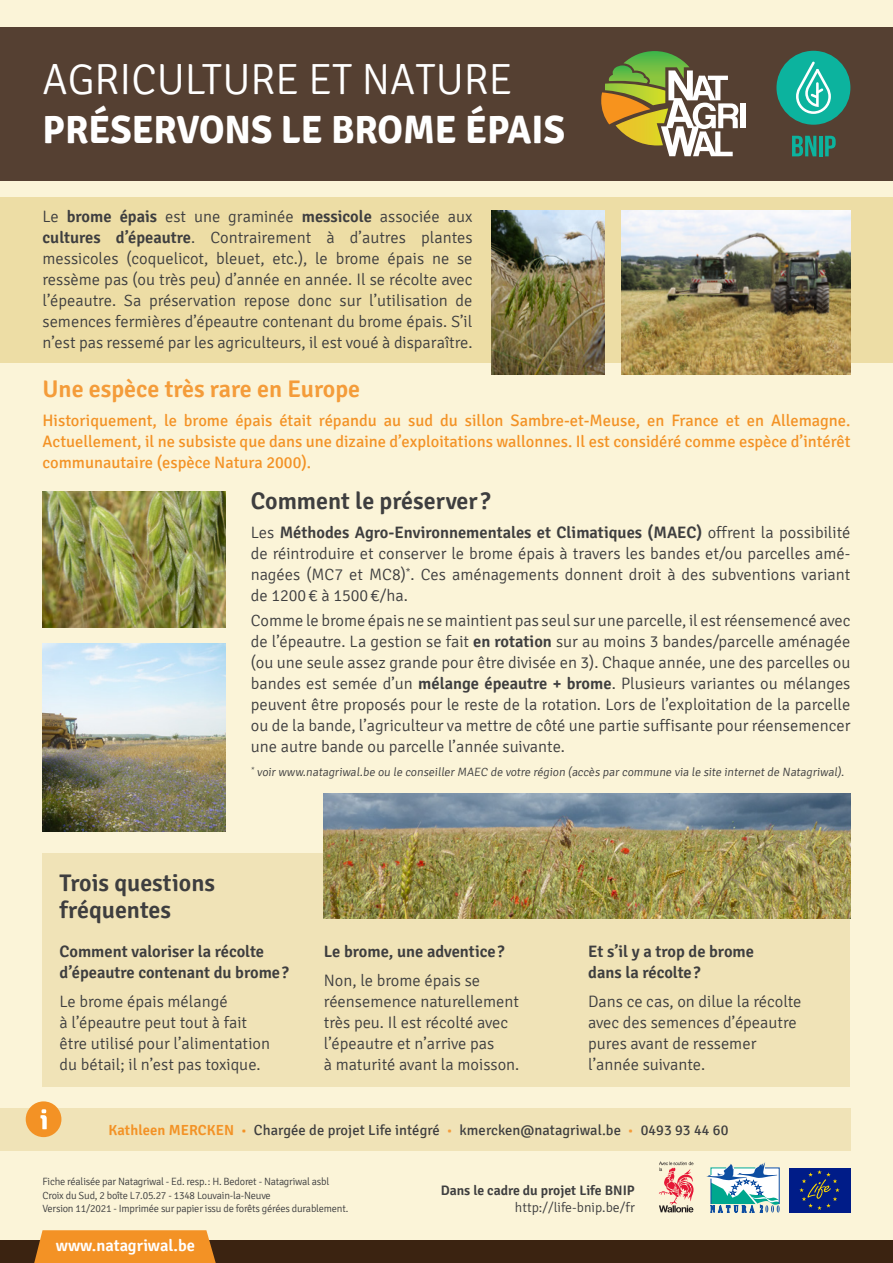
<style>
.page{position:relative;width:893px;height:1263px;background:#fbf3d2}
.page>*{position:absolute;margin:0;border:0;box-sizing:border-box;transform-origin:0 0}
.t1{font:300 43.5px "Signika";color:#fff}
.t2{font:700 39.3px "Signika";color:#fff}
.t3{font:600 24px/27px "Signika";color:#3e3e3f}
.t4{font:600 24px "Signika";color:#f49c3a}
.t5{font:300 16.5px/21px "Signika";color:#3e3e3f;text-align:justify}
.t6{font:16.5px/21px "Signika";color:#f39225;text-align:justify}
.t7{font:600 16.5px/21px "Signika";color:#3e3e3f}
.t8{font:600 16.5px "Signika";color:#fff}
.t9{font:14.55px "Signika";letter-spacing:.005em;color:#3e3e3f}
.t10{font:600 13.8px/17px "Signika";color:#3e3e3f;text-align:right}
.t11{font:300 12px "Signika";color:#3e3e3f}
.t12{font:300 10.5px/13.5px "Signika";letter-spacing:-.02em;color:#3e3e3f}
.s1{font-weight:600}
.s2{font-weight:600;color:#f39225}
.s3{font-weight:300;color:#f39225}
.s4{font-weight:300;color:#f49c3a}
.s5{font-weight:300}
</style>
<div class="page">
<div style="left:0;top:28px;width:893px;height:153px;background:#554032"></div>
<div style="left:740px;top:103px;width:5px;height:25px;background:#fff"></div>
<svg style="left:601px;top:51px;width:137px;height:105px"></svg>
<div style="left:0;top:1241px;width:893px;height:22px;background:#3b2311"></div>
<svg style="left:34px;top:1230px;width:182px;height:33px;background:#ee922a"></svg>
<div style="left:776px;top:51px;width:74px;height:74px;background:#0cb39e;border-radius:50%"></div>
<svg style="left:796px;top:61px;width:35px;height:53px"></svg>
<svg style="left:792px;top:136px;width:24px;height:20px"></svg>
<hr style="left:819px;top:136px;width:3px;height:20px;background:#0cb39e">
<svg style="left:825px;top:136px;width:11px;height:20px"></svg>
<div style="left:0;top:197px;width:893px;height:165px;background:#eddda5"></div>
<img style="left:621px;top:210px;width:229px;height:164px">
<img style="left:492px;top:210px;width:112px;height:164px">
<div style="left:43px;top:853px;width:807px;height:233px;background:#f0e3b7"></div>
<img style="left:43px;top:491px;width:182px;height:136px">
<img style="left:43px;top:643px;width:182px;height:188px">
<img style="left:324px;top:793px;width:526px;height:125px">
<div style="left:0;top:1108px;width:850px;height:43px;background:#f0e3b7"></div>
<div style="left:26px;top:1101px;width:35px;height:36px;background:#f39225;border-radius:50%"></div>
<svg style="left:40px;top:1109px;width:7px;height:20px"></svg>
<svg style="left:706px;top:1162px;width:74px;height:51px"></svg>
<div style="left:788px;top:1168px;width:62px;height:44px;background:#001c88"></div>
<svg style="left:799px;top:1170px;width:41px;height:40px"></svg>
<svg style="left:659px;top:1161px;width:34px;height:51px"></svg>
<p class="t1" style="left:43px;top:55px;width:472px">AGRICULTURE ET NATURE</p>
<p class="t2" style="left:43px;top:106px;width:524px">PRÉSERVONS LE BROME ÉPAIS</p>
<p class="t5" style="left:43px;top:206px;width:432px">Le <span class="s1">brome épais</span> est une graminée <span class="s1">messicole</span> associée aux <span class="s1">cultures d’épeautre</span>. Contrairement à d’autres plantes messicoles (coquelicot, bleuet, etc.), le brome épais ne se ressème pas (ou très peu) d’année en année. Il se récolte avec l’épeautre. Sa préservation repose donc sur l’utilisation de semences fermières d’épeautre contenant du brome épais. S’il n’est pas ressemé par les agriculteurs, il est voué à disparaître.</p>
<p class="t4" style="left:43px;top:375px;width:319px">Une espèce très rare en Europe</p>
<p class="t6" style="left:43px;top:410px;width:809px">Historiquement, le brome épais était répandu au sud du sillon Sambre-et-Meuse, en France et en Allemagne.<br>Actuellement, il ne subsiste que dans une dizaine d’exploitations wallonnes. Il est considéré comme espèce d’intérêt communautaire (espèce Natura 2000).</p>
<p class="t3" style="left:251px;top:487px;width:241px">Comment le préserver ?</p>
<p class="t5" style="left:251px;top:522px;width:601px">Les <span class="s1">Méthodes Agro-Environnementales et Climatiques (MAEC)</span> offrent la possibilité de réintroduire et conserver le brome épais à travers les bandes et/ou parcelles amé&shy;nagées (MC7 et MC8)<sup>*</sup>. Ces aménagements donnent droit à des subventions variant de 1200€ à 1500€/ha.</p>
<p class="t5" style="left:251px;top:611px;width:601px">Comme le brome épais ne se maintient pas seul sur une parcelle, il est réensemencé avec de l’épeautre. La gestion se fait <span class="s1">en rotation</span> sur au moins 3 bandes/parcelle aménagée (ou une seule assez grande pour être divisée en 3). Chaque année, une des parcelles ou bandes est semée d’un <span class="s1">mélange épeautre + brome</span>. Plusieurs variantes ou mélanges peuvent être proposés pour le reste de la rotation. Lors de l’exploitation de la parcelle ou de la bande, l’agriculteur va mettre de côté une partie suffisante pour réensemencer une autre bande ou parcelle l’année suivante.</p>
<p class="t11" style="left:251px;top:765px;width:597px"><sup>*</sup> voir www.natagriwal.be ou le conseiller MAEC de votre région (accès par commune via le site internet de Natagriwal).</p>
<p class="t3" style="left:60px;top:870px;width:157px">Trois questions fréquentes</p>
<p class="t7" style="left:60px;top:941px;width:231px">Comment valoriser la récolte d’épeautre contenant du brome ?</p>
<p class="t5" style="left:60px;top:992px;width:212px;text-align:left">Le brome épais mélangé<br>à l’épeautre peut tout à fait être utilisé pour l’alimentation du bétail; il n’est pas toxique.</p>
<p class="t7" style="left:324px;top:941px;width:182px">Le brome, une adventice ?</p>
<p class="t5" style="left:324px;top:971px;width:197px;text-align:left">Non, le brome épais se réensemence naturellement très peu. Il est récolté avec l’épeautre et n’arrive pas<br>à maturité avant la moisson.</p>
<p class="t7" style="left:588px;top:941px;width:167px">Et s’il y a trop de brome dans la récolte ?</p>
<p class="t5" style="left:588px;top:992px;width:215px;text-align:left">Dans ce cas, on dilue la récolte avec des semences d’épeautre pures avant de ressemer l’année suivante.</p>
<p class="t9" style="left:109px;top:1122px;width:621px"><span class="s2">Kathleen MERCKEN</span> <span class="s3">•</span> Chargée de projet Life intégré <span class="s4">•</span> kmercken@natagriwal.be <span class="s4">•</span> 0493 93 44 60</p>
<p class="t12" style="left:43px;top:1175px;width:307px">Fiche réalisée par Natagriwal - Ed. resp.: H. Bedoret - Natagriwal asbl<br>Croix du Sud, 2 boîte L7.05.27 - 1348 Louvain-la-Neuve<br>Version 11/2021 - Imprimée sur papier issu de forêts gérées durablement.</p>
<p class="t10" style="left:441px;top:1182px;width:195px">Dans le cadre du projet Life BNIP <span class="s5">http://life-bnip.be/fr</span></p>
<p class="t8" style="left:56px;top:1236px;width:141px">www.natagriwal.be</p>
</div>
